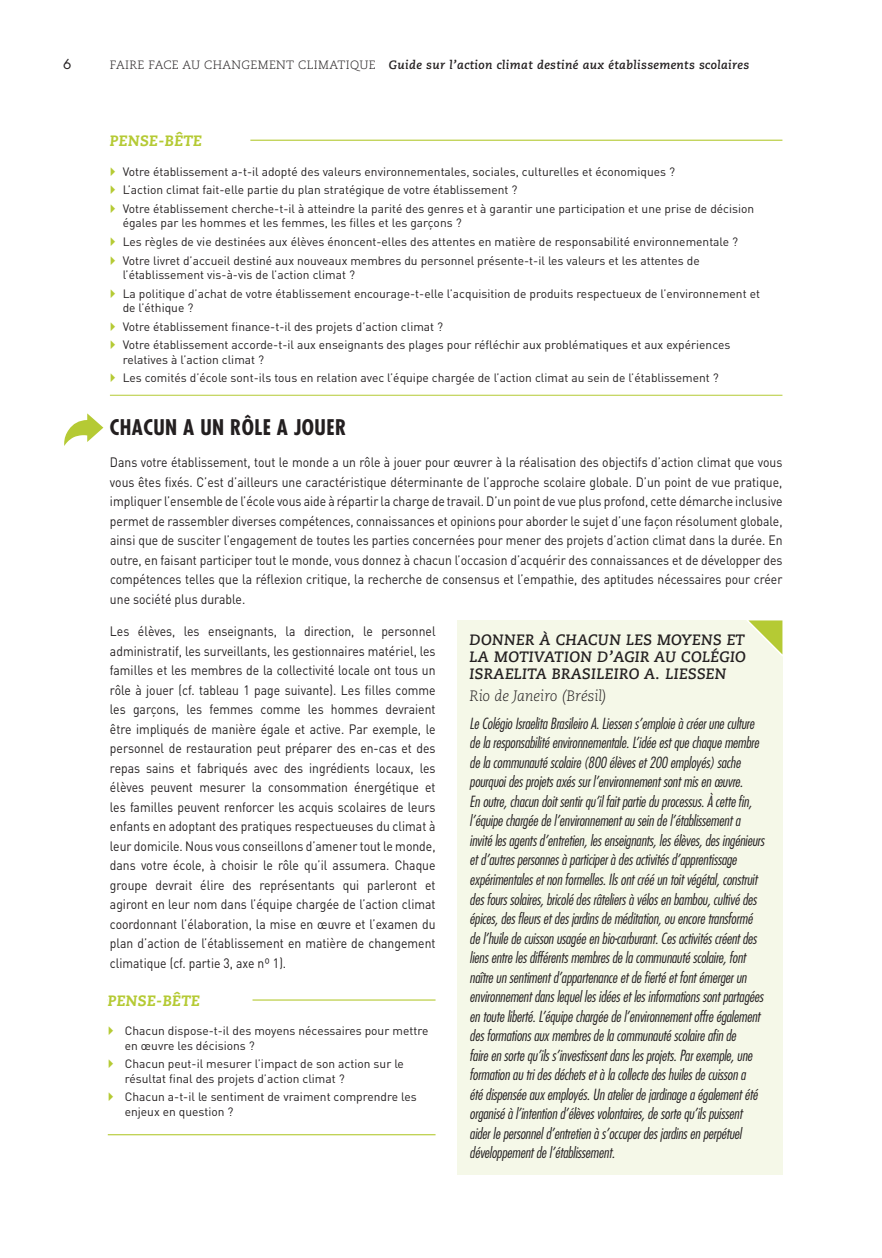
<style>
.page{position:relative;width:882px;height:1258px;background:#fff}
.page>*{position:absolute;margin:0;border:0;box-sizing:border-box;transform-origin:0 0}
.t1{font:700 condensed 21px "Futura LT";letter-spacing:.02em;color:#231f20}
.t2{font:italic 300 condensed 15px/19.5px "Futura LT";letter-spacing:-.01em;color:#231f20}
.t3{font:15px/17.2px "Caecilia Bold Italic Os F";letter-spacing:.02em;color:#231f20;text-align:justify}
.t4{font:15px "Caecilia Heavy Italic Os F";letter-spacing:.02em;color:#b5ca34}
.t5{font:15px "Caecilia Light Italic Os F";color:#231f20}
.t6{font:13.5px/19.5px "DIN";color:#231f20;text-align:justify;scale:.9 1}
.t7{font:13.5px "Futura Std";color:#231f20}
.t8{font:12px/18.6px "DIN";color:#231f20}
.t9{font:12px "Caecilia Bold Italic Os F";letter-spacing:.03em;color:#231f20}
.s1{font-family:"Caecilia Light Os F"}
</style>
<div class="page">
<hr style="left:110px;top:395px;width:672px;height:1px;background:#b5ca34">
<hr style="left:110px;top:140px;width:672px;height:1px;background:#b5ca34">
<div style="left:110px;top:127px;width:140px;height:30px;background:#fff"></div>
<hr style="left:108px;top:1133px;width:327px;height:2px;background:#b5ca34">
<hr style="left:108px;top:999px;width:327px;height:1px;background:#b5ca34">
<div style="left:108px;top:986px;width:144px;height:30px;background:#fff"></div>
<div style="left:456px;top:620px;width:326px;height:554px;background:#f5f8e8"></div>
<svg style="left:747px;top:620px;width:36px;height:36px"></svg>
<svg style="left:64px;top:413px;width:39px;height:33px"></svg>
<p class="t7" style="left:63px;top:55px;width:10px">6</p>
<p class="t9" style="left:110px;top:57px;width:640px"><span class="s1">FAIRE FACE AU CHANGEMENT CLIMATIQUE</span> Guide sur l’action climat destiné aux établissements scolaires</p>
<p class="t4" style="left:110px;top:132px;width:94px">PENSE-BÊTE</p>
<p class="t8" style="left:123px;top:162px;width:632px">Votre établissement a-t-il adopté des valeurs environnementales, sociales, culturelles et économiques ?<br>L’action climat fait-elle partie du plan stratégique de votre établissement ?<br>Votre établissement cherche-t-il à atteindre la parité des genres et à garantir une participation et une prise de décision</p>
<p class="t8" style="left:123px;top:213px;width:616px">égales par les hommes et les femmes, les filles et les garçons ?<br>Les règles de vie destinées aux élèves énoncent-elles des attentes en matière de responsabilité environnementale ?<br>Votre livret d’accueil destiné aux nouveaux membres du personnel présente-t-il les valeurs et les attentes de</p>
<p class="t8" style="left:123px;top:265px;width:638px">l’établissement vis-à-vis de l’action climat ?<br>La politique d’achat de votre établissement encourage-t-elle l’acquisition de produits respectueux de l’environnement et</p>
<p class="t8" style="left:123px;top:298px;width:609px">de l’éthique ?<br>Votre établissement finance-t-il des projets d’action climat ?<br>Votre établissement accorde-t-il aux enseignants des plages pour réfléchir aux problématiques et aux expériences</p>
<p class="t8" style="left:123px;top:350px;width:597px">relatives à l’action climat ?<br>Les comités d’école sont-ils tous en relation avec l’équipe chargée de l’action climat au sein de l’établissement ?</p>
<h1 class="t1" style="left:110px;top:414px;width:238px">CHACUN A UN RÔLE A JOUER</h1>
<p class="t6" style="left:110px;top:452px;width:748px">Dans votre établissement, tout le monde a un rôle à jouer pour œuvrer à la réalisation des objectifs d’action climat que vous vous êtes fixés. C’est d’ailleurs une caractéristique déterminante de l’approche scolaire globale. D’un point de vue pratique, impliquer l’ensemble de l’école vous aide à répartir la charge de travail. D’un point de vue plus profond, cette démarche inclusive permet de rassembler diverses compétences, connaissances et opinions pour aborder le sujet d’une façon résolument globale, ainsi que de susciter l’engagement de toutes les parties concernées pour mener des projets d’action climat dans la durée. En outre, en faisant participer tout le monde, vous donnez à chacun l’occasion d’acquérir des connaissances et de développer des compétences telles que la réflexion critique, la recherche de consensus et l’empathie, des aptitudes nécessaires pour créer une société plus durable.</p>
<p class="t6" style="left:110px;top:621px;width:363px">Les élèves, les enseignants, la direction, le personnel administratif, les surveillants, les gestionnaires matériel, les familles et les membres de la collectivité locale ont tous un rôle à jouer (cf. tableau 1 page suivante). Les filles comme les garçons, les femmes comme les hommes devraient être impliqués de manière égale et active. Par exemple, le personnel de restauration peut préparer des en-cas et des repas sains et fabriqués avec des ingrédients locaux, les élèves peuvent mesurer la consommation énergétique et les familles peuvent renforcer les acquis scolaires de leurs enfants en adoptant des pratiques respectueuses du climat à leur domicile. Nous vous conseillons d’amener tout le monde, dans votre école, à choisir le rôle qu’il assumera. Chaque groupe devrait élire des représentants qui parleront et agiront en leur nom dans l’équipe chargée de l’action climat coordonnant l’élaboration, la mise en œuvre et l’examen du plan d’action de l’établissement en matière de changement climatique (cf. partie 3, axe nº 1).</p>
<p class="t4" style="left:108px;top:991px;width:94px">PENSE-BÊTE</p>
<p class="t8" style="left:125px;top:1023px;width:305px;line-height:14.4px">Chacun dispose-t-il des moyens nécessaires pour mettre en œuvre les décisions ?</p>
<p class="t8" style="left:125px;top:1056px;width:280px;line-height:14.4px">Chacun peut-il mesurer l’impact de son action sur le résultat final des projets d’action climat ?</p>
<p class="t8" style="left:125px;top:1089px;width:293px;line-height:14.4px">Chacun a-t-il le sentiment de vraiment comprendre les enjeux en question ?</p>
<p class="t3" style="left:469px;top:631px;width:278px">DONNER À CHACUN LES MOYENS ET LA MOTIVATION D’AGIR AU COLÉGIO ISRAELITA BRASILEIRO A. LIESSEN</p>
<p class="t5" style="left:469px;top:687px;width:139px">Rio de Janeiro (Brésil)</p>
<p class="t2" style="left:469px;top:713px;width:296px">Le Colégio Israelita Brasileiro A. Liessen s’emploie à créer une culture de la responsabilité environnementale. L’idée est que chaque membre de la communauté scolaire (800 élèves et 200 employés) sache pourquoi des projets axés sur l’environnement sont mis en œuvre.<br>En outre, chacun doit sentir qu’il fait partie du processus. À cette fin, l’équipe chargée de l’environnement au sein de l’établissement a invité les agents d’entretien, les enseignants, les élèves, des ingénieurs et d’autres personnes à participer à des activités d’apprentissage expérimentales et non formelles. Ils ont créé un toit végétal, construit des fours solaires, bricolé des râteliers à vélos en bambou, cultivé des épices, des fleurs et des jardins de méditation, ou encore transformé de l’huile de cuisson usagée en bio-carburant. Ces activités créent des liens entre les différents membres de la communauté scolaire, font naître un sentiment d’appartenance et de fierté et font émerger un environnement dans lequel les idées et les informations sont partagées en toute liberté. L’équipe chargée de l’environnement offre également des formations aux membres de la communauté scolaire afin de<br>faire en sorte qu’ils s’investissent dans les projets. Par exemple, une formation au tri des déchets et à la collecte des huiles de cuisson a<br>été dispensée aux employés. Un atelier de jardinage a également été organisé à l’intention d’élèves volontaires, de sorte qu’ils puissent aider le personnel d’entretien à s’occuper des jardins en perpétuel développement de l’établissement.</p>
</div>
